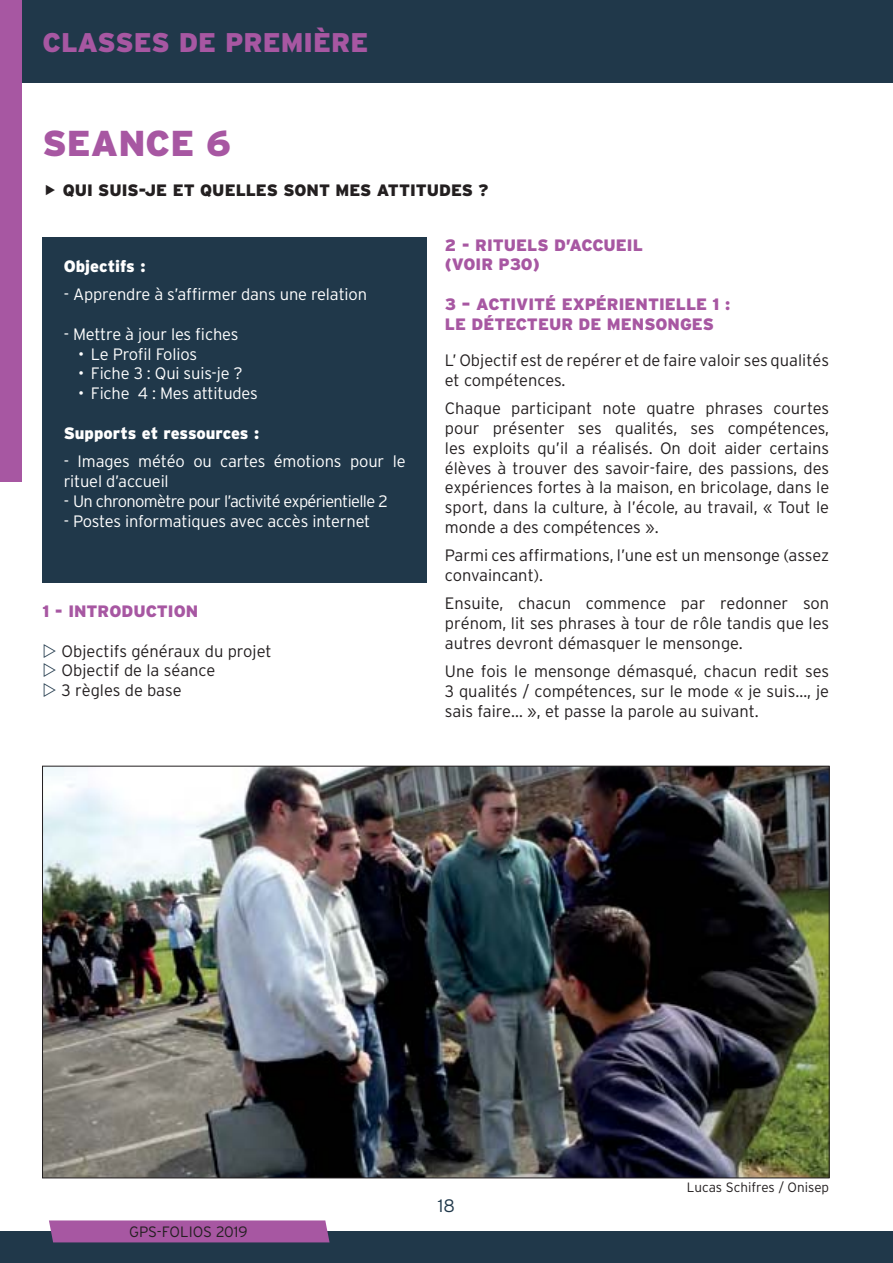
<style>
.page{position:relative;width:893px;height:1263px;background:#fff}
.page>*{position:absolute;margin:0;border:0;box-sizing:border-box;transform-origin:0 0}
.t1{font:900 36px "Interstate";color:#a757a2}
.t2{font:900 27px "Interstate";color:#a757a2}
.t3{font:300 18px "Interstate";color:#20384a}
.t4{font:300 16.5px/19.8px "Interstate";color:#231f20}
.t5{font:300 16.5px/19.8px "Interstate";letter-spacing:-.01em;color:#fff}
.t6{font:900 16.5px/19.8px "Interstate";color:#a757a2}
.t7{font:300 16.5px "Interstate";letter-spacing:-.04em;color:#fff}
.t8{font:900 16.5px "Interstate";color:#231f20}
.t9{font:900 16.5px "Interstate";color:#fff}
.t10{font:300 15px "Interstate";color:#231f20}
.t11{font:300 13.5px "Interstate";color:#231f20}
</style>
<div class="page">
<div style="left:0;top:0;width:893px;height:83px;background:#20384a"></div>
<div style="left:0;top:1231px;width:893px;height:32px;background:#20384a"></div>
<div style="left:49px;top:1220px;width:281px;height:22px;background:#a757a2"></div>
<div style="left:43px;top:237px;width:384px;height:346px;background:#20384a"></div>
<img style="left:44px;top:768px;width:783px;height:408px">
<div style="left:0;top:0;width:21px;height:481px;background:#a757a2"></div>
<h2 class="t2" style="left:43px;top:33px;width:327px">CLASSES DE PREMIÈRE</h2>
<h1 class="t1" style="left:43px;top:130px;width:190px">SEANCE 6</h1>
<p class="t8" style="left:63px;top:184px;width:427px">QUI SUIS-JE ET QUELLES SONT MES ATTITUDES ?</p>
<p class="t9" style="left:64px;top:260px;width:83px">Objectifs :</p>
<p class="t5" style="left:64px;top:286px;width:305px">- Apprendre à s’affirmer dans une relation</p>
<p class="t5" style="left:64px;top:325px;width:176px">- Mettre à jour les fiches</p>
<p class="t5" style="left:78px;top:345px;width:121px">• Le Profil Folios</p>
<p class="t5" style="left:78px;top:365px;width:166px">• Fiche 3 : Qui suis-je ?</p>
<p class="t5" style="left:78px;top:385px;width:181px">• Fiche 4 : Mes attitudes</p>
<p class="t9" style="left:64px;top:427px;width:197px">Supports et ressources :</p>
<p class="t5" style="left:64px;top:453px;width:343px">- Images météo ou cartes émotions pour le rituel d’accueil</p>
<p class="t7" style="left:64px;top:495px;width:325px">- Un chronomètre pour l’activité expérientielle 2</p>
<p class="t5" style="left:64px;top:512px;width:308px">- Postes informatiques avec accès internet</p>
<p class="t6" style="left:43px;top:603px;width:157px">1 - INTRODUCTION</p>
<p class="t4" style="left:61px;top:642px;width:212px">Objectifs généraux du projet<br>Objectif de la séance<br>3 règles de base</p>
<p class="t6" style="left:445px;top:236px;width:200px">2 - RITUELS D’ACCUEIL (VOIR P30)</p>
<p class="t6" style="left:445px;top:296px;width:287px">3 – ACTIVITÉ EXPÉRIENTIELLE 1 :<br>LE DÉTECTEUR DE MENSONGES</p>
<p class="t4" style="left:445px;top:352px;width:386px">L’ Objectif est de repérer et de faire valoir ses qualités et compétences.</p>
<p class="t4" style="left:445px;top:400px;width:386px;text-align:justify">Chaque participant note quatre phrases courtes pour présenter ses qualités, ses compétences, les exploits qu’il a réalisés. On doit aider certains élèves à trouver des savoir-faire, des passions, des expériences fortes à la maison, en bricolage, dans le sport, dans la culture, à l’école, au travail, « Tout le monde a des compétences ».</p>
<p class="t4" style="left:445px;top:547px;width:386px">Parmi ces affirmations, l’une est un mensonge (assez convaincant).</p>
<p class="t4" style="left:445px;top:595px;width:386px;text-align:justify">Ensuite, chacun commence par redonner son prénom, lit ses phrases à tour de rôle tandis que les autres devront démasquer le mensonge.</p>
<p class="t4" style="left:445px;top:663px;width:386px;text-align:justify">Une fois le mensonge démasqué, chacun redit ses 3 qualités / compétences, sur le mode « je suis…, je sais faire… », et passe la parole au suivant.</p>
<p class="t10" style="left:129px;top:1226px;width:120px">GPS-FOLIOS 2019</p>
<p class="t3" style="left:438px;top:1199px;width:19px">18</p>
<p class="t11" style="left:687px;top:1182px;width:144px">Lucas Schifres / Onisep</p>
</div>
